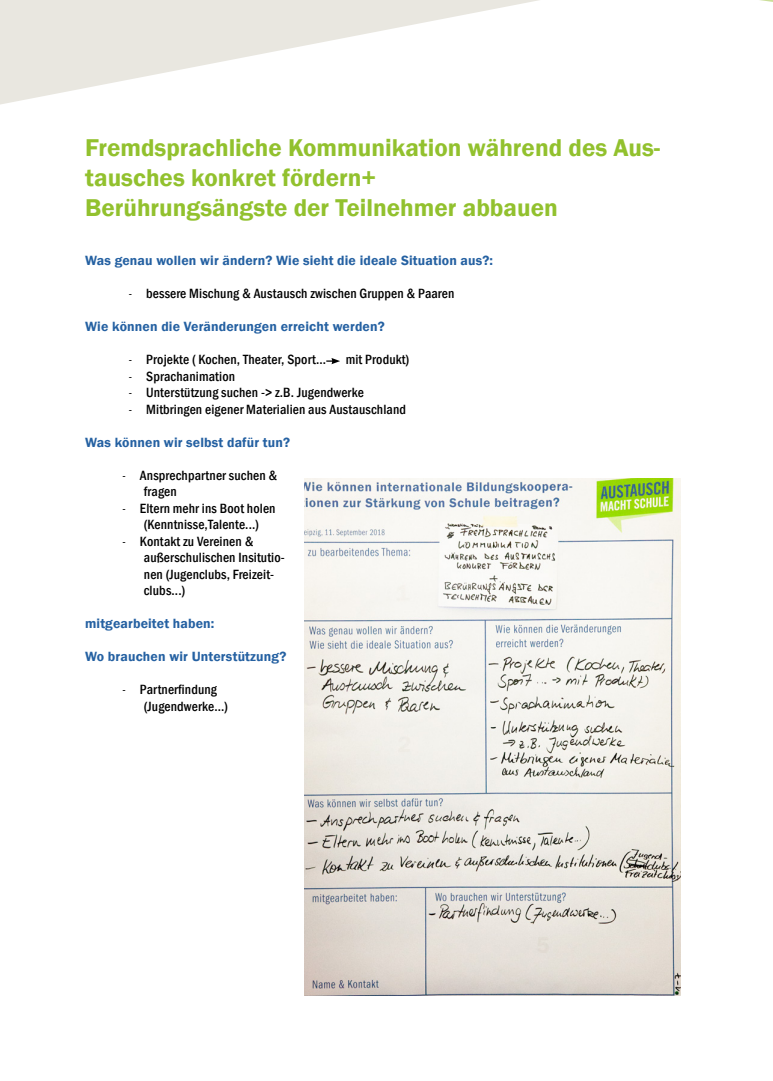
<style>
.page{position:relative;width:773px;height:1081px;background:#fff}
.page>*{position:absolute;margin:0;border:0;box-sizing:border-box;transform-origin:0 0}
.t1{font:600 25px/30px "Franklin Gothic";color:#92c12e}
.t2{font:500 condensed 13.75px/16.5px "Franklin Gothic";letter-spacing:.01em;color:#000}
.t3{font:600 13.75px "Franklin Gothic";letter-spacing:.01em;color:#2561a2}
.s1{font-family:"Franklin Gothic LT Book Cmpr";font-weight:400;font-stretch:normal}
</style>
<div class="page">
<svg style="left:0;top:0;width:539px;height:105px;fill:#e9e7e0"></svg>
<svg style="left:760px;top:0;width:12px;height:2px"></svg>
<svg style="left:326px;top:358px;width:14px;height:6px"></svg>
<img style="left:304px;top:478px;width:376px;height:518px">
<h1 class="t1" style="left:85px;top:133px;width:576px">Fremdsprachliche Kommunikation während des Aus&shy;tausches konkret fördern+<br>Berührungsängste der Teilnehmer abbauen</h1>
<p class="t3" style="left:85px;top:252px;width:409px">Was genau wollen wir ändern? Wie sieht die ideale Situation aus?:</p>
<p class="t2" style="left:129px;top:285px;width:327px"><span class="s1">-</span> bessere Mischung &amp; Austausch zwischen Gruppen &amp; Paaren</p>
<p class="t3" style="left:85px;top:318px;width:301px">Wie können die Veränderungen erreicht werden?</p>
<p class="t2" style="left:129px;top:351px;width:199px"><span class="s1">-</span> Projekte ( Kochen, Theater, Sport...</p>
<p class="t2" style="left:345px;top:351px;width:65px">mit Produkt)</p>
<p class="t2" style="left:129px;top:368px;width:108px"><span class="s1">-</span> Sprachanimation</p>
<p class="t2" style="left:129px;top:384px;width:236px"><span class="s1">-</span> Unterstützung suchen -&gt; z.B. Jugendwerke</p>
<p class="t2" style="left:129px;top:401px;width:279px"><span class="s1">-</span> Mitbringen eigener Materialien aus Austauschland</p>
<p class="t3" style="left:85px;top:434px;width:206px">Was können wir selbst dafür tun?</p>
<p class="t2" style="left:144px;top:467px;width:135px;text-indent:-21px"><span class="s1">-</span> Ansprechpartner suchen &amp; fragen</p>
<p class="t2" style="left:123px;top:500px;width:154px;text-align:center"><span class="s1">-</span> Eltern mehr ins Boot holen (Kenntnisse,Talente...)</p>
<p class="t2" style="left:144px;top:533px;width:142px;text-indent:-21px"><span class="s1">-</span> Kontakt zu Vereinen &amp; außerschulischen Insitutio&shy;nen (Jugenclubs, Freizeit&shy;clubs...)</p>
<p class="t3" style="left:85px;top:615px;width:131px">mitgearbeitet haben:</p>
<p class="t3" style="left:85px;top:648px;width:203px">Wo brauchen wir Unterstützung?</p>
<p class="t2" style="left:144px;top:681px;width:86px;text-indent:-21px"><span class="s1">-</span> Partnerfindung (Jugendwerke...)</p>
</div>
